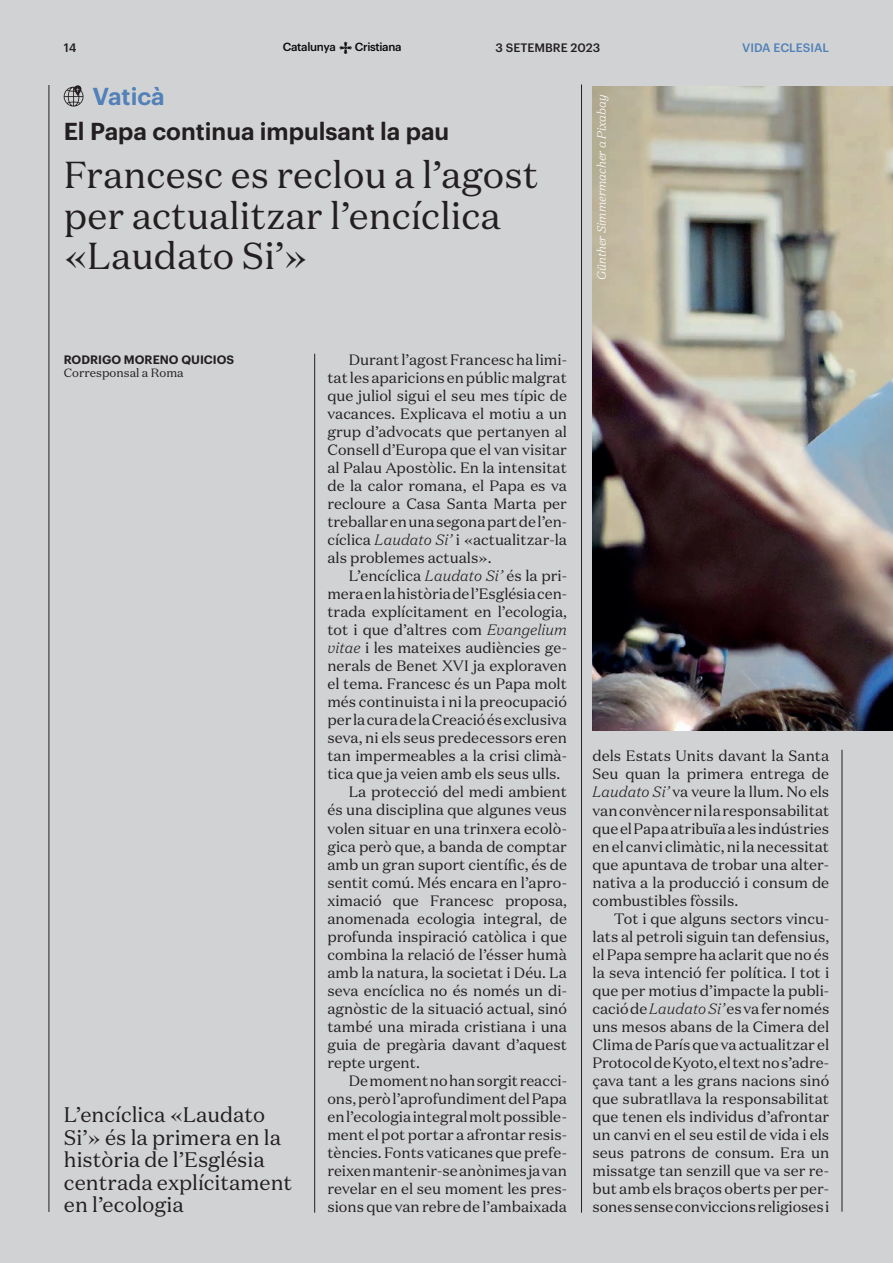
<style>
.page{position:relative;width:893px;height:1263px;background:#d1d2d4}
.page>*{position:absolute;margin:0;border:0;box-sizing:border-box;transform-origin:0 0}
.t1{font:37.5px/40.5px "Domaine Text";color:#231f20}
.t2{font:600 24px "Graphik";color:#231f20}
.t3{font:600 24px "Graphik";color:#5181b8}
.t4{font:21px/22.5px "Domaine Text";color:#231f20}
.t5{font:15px/18px "Domaine Text";color:#231f20;text-align:justify}
.t6{font:italic 300 12px "Domaine Text";color:#fff}
.t7{font:600 12px "Graphik";color:#231f20}
.t8{font:12px "Domaine Text";color:#231f20}
.t9{font:500 12px "Graphik";color:#231f20}
.t10{font:500 12px "Graphik";color:#5181b8}
.t11{font:500 11.55px "Graphik";letter-spacing:-.03em;color:#07090c}
.s1{font-weight:300;font-style:italic}
</style>
<div class="page">
<hr style="left:49px;top:85px;width:1px;height:1127px;background:#231f20">
<svg style="left:339px;top:42px;width:13px;height:12px"></svg>
<hr style="left:842px;top:750px;width:1px;height:462px;background:#231f20">
<hr style="left:314px;top:354px;width:1px;height:859px;background:#231f20">
<svg style="left:64px;top:85px;width:20px;height:22px"></svg>
<hr style="left:581px;top:85px;width:1px;height:1128px;background:#231f20">
<img style="left:592px;top:86px;width:301px;height:644px">
<p class="t9" style="left:64px;top:38px;width:14px">14</p>
<p class="t11" style="left:283px;top:38px;width:54px">Catalunya</p>
<p class="t11" style="left:355px;top:38px;width:48px">Cristiana</p>
<p class="t9" style="left:495px;top:38px;width:106px">3 SETEMBRE 2023</p>
<p class="t10" style="left:742px;top:39px;width:89px">VIDA ECLESIAL</p>
<h2 class="t3" style="left:92px;top:78px;width:74px">Vaticà</h2>
<h2 class="t2" style="left:64px;top:112px;width:387px">El Papa continua impulsant la pau</h2>
<h1 class="t1" style="left:64px;top:154px;width:476px">Francesc es reclou a l’agost per actualitzar l’encíclica «Laudato Si’»</h1>
<p class="t6" style="left:594px;top:280px;width:188px;rotate:-90deg">Günther Simmermacher a Pixabay</p>
<p class="t7" style="left:64px;top:350px;width:172px">RODRIGO MORENO QUICIOS</p>
<p class="t8" style="left:64px;top:365px;width:121px">Corresponsal a Roma</p>
<h3 class="t4" style="left:64px;top:1103px;width:230px">L’encíclica «Laudato<br>Si’» és la primera en la història de l’Església centrada explícitament en l’ecologia</h3>
<p class="t5" style="left:327px;top:351px;width:241px;text-indent:21px">Durant l’agost Francesc ha limi&shy;tat les aparicions en públic malgrat que juliol sigui el seu mes típic de vacances. Explicava el motiu a un grup d’advocats que pertanyen al Consell d’Europa que el van visitar al Palau Apostòlic. En la intensitat de la calor romana, el Papa es va recloure a Casa Santa Marta per treballar en una segona part de l’en&shy;cíclica <span class="s1">Laudato Si’</span> i «actualitzar-la als problemes actuals».</p>
<p class="t5" style="left:349px;top:567px;width:220px">L’encíclica <span class="s1">Laudato Si’</span> és la pri-</p>
<p class="t5" style="left:327px;top:585px;width:241px">mera en la història de l’Església cen-</p>
<p class="t5" style="left:327px;top:603px;width:241px">trada explícitament en l’ecologia,</p>
<p class="t5" style="left:327px;top:621px;width:241px">tot i que d’altres com <span class="s1">Evangelium</span></p>
<p class="t5" style="left:327px;top:639px;width:241px"><span class="s1">vitae</span> i les mateixes audiències ge-</p>
<p class="t5" style="left:327px;top:657px;width:241px">nerals de Benet XVI ja exploraven</p>
<p class="t5" style="left:327px;top:675px;width:241px">el tema. Francesc és un Papa molt</p>
<p class="t5" style="left:327px;top:693px;width:241px">més continuista i ni la preocupació</p>
<p class="t5" style="left:327px;top:711px;width:241px">per la cura de la Creació és exclusiva</p>
<p class="t5" style="left:327px;top:729px;width:241px">seva, ni els seus predecessors eren</p>
<p class="t5" style="left:327px;top:747px;width:241px">tan impermeables a la crisi climà-</p>
<p class="t5" style="left:327px;top:765px;width:235px">tica que ja veien amb els seus ulls.</p>
<p class="t5" style="left:349px;top:783px;width:220px">La protecció del medi ambient</p>
<p class="t5" style="left:327px;top:801px;width:241px">és una disciplina que algunes veus</p>
<p class="t5" style="left:327px;top:819px;width:241px">volen situar en una trinxera ecolò-</p>
<p class="t5" style="left:327px;top:837px;width:241px">gica però que, a banda de comptar</p>
<p class="t5" style="left:327px;top:855px;width:241px">amb un gran suport científic, és de</p>
<p class="t5" style="left:327px;top:873px;width:241px">sentit comú. Més encara en l’apro-</p>
<p class="t5" style="left:327px;top:891px;width:241px">ximació que Francesc proposa,</p>
<p class="t5" style="left:327px;top:909px;width:241px">anomenada ecologia integral, de</p>
<p class="t5" style="left:327px;top:927px;width:241px">profunda inspiració catòlica i que</p>
<p class="t5" style="left:327px;top:945px;width:241px">combina la relació de l’ésser humà</p>
<p class="t5" style="left:327px;top:963px;width:241px">amb la natura, la societat i Déu. La</p>
<p class="t5" style="left:327px;top:981px;width:241px">seva encíclica no és només un di-</p>
<p class="t5" style="left:327px;top:999px;width:241px">agnòstic de la situació actual, sinó</p>
<p class="t5" style="left:327px;top:1017px;width:241px">també una mirada cristiana i una</p>
<p class="t5" style="left:327px;top:1035px;width:241px">guia de pregària davant d’aquest</p>
<p class="t5" style="left:327px;top:1053px;width:94px">repte urgent.</p>
<p class="t5" style="left:349px;top:1071px;width:220px">De moment no han sorgit reacci-</p>
<p class="t5" style="left:327px;top:1089px;width:241px">ons, però l’aprofundiment del Papa</p>
<p class="t5" style="left:327px;top:1107px;width:241px">en l’ecologia integral molt possible-</p>
<p class="t5" style="left:327px;top:1125px;width:241px">ment el pot portar a afrontar resis-</p>
<p class="t5" style="left:327px;top:1143px;width:241px">tències. Fonts vaticanes que prefe-</p>
<p class="t5" style="left:327px;top:1161px;width:241px">reixen mantenir-se anònimes ja van</p>
<p class="t5" style="left:327px;top:1179px;width:241px">revelar en el seu moment les pres-</p>
<p class="t5" style="left:327px;top:1197px;width:241px">sions que van rebre de l’ambaixada</p>
<p class="t5" style="left:592px;top:747px;width:238px">dels Estats Units davant la Santa Seu quan la primera entrega de <span class="s1">Laudato Si’</span> va veure la llum. No els van convèncer ni la responsabilitat que el Papa atribuïa a les indústries en el canvi climàtic, ni la necessitat que apuntava de trobar una alter&shy;nativa a la producció i consum de combustibles fòssils.</p>
<p class="t5" style="left:592px;top:909px;width:238px;text-indent:21px">Tot i que alguns sectors vincu&shy;lats al petroli siguin tan defensius, el Papa sempre ha aclarit que no és la seva intenció fer política. I tot i que per motius d’impacte la publi&shy;cació de <span class="s1">Laudato Si’</span> es va fer només uns mesos abans de la Cimera del Clima de París que va actualitzar el Protocol de Kyoto, el text no s’adre&shy;çava tant a les grans nacions sinó que subratllava la responsabilitat que tenen els individus d’afrontar un canvi en el seu estil de vida i els seus patrons de consum. Era un missatge tan senzill que va ser re&shy;but amb els braços oberts per per&shy;sones sense conviccions religioses i</p>
</div>
